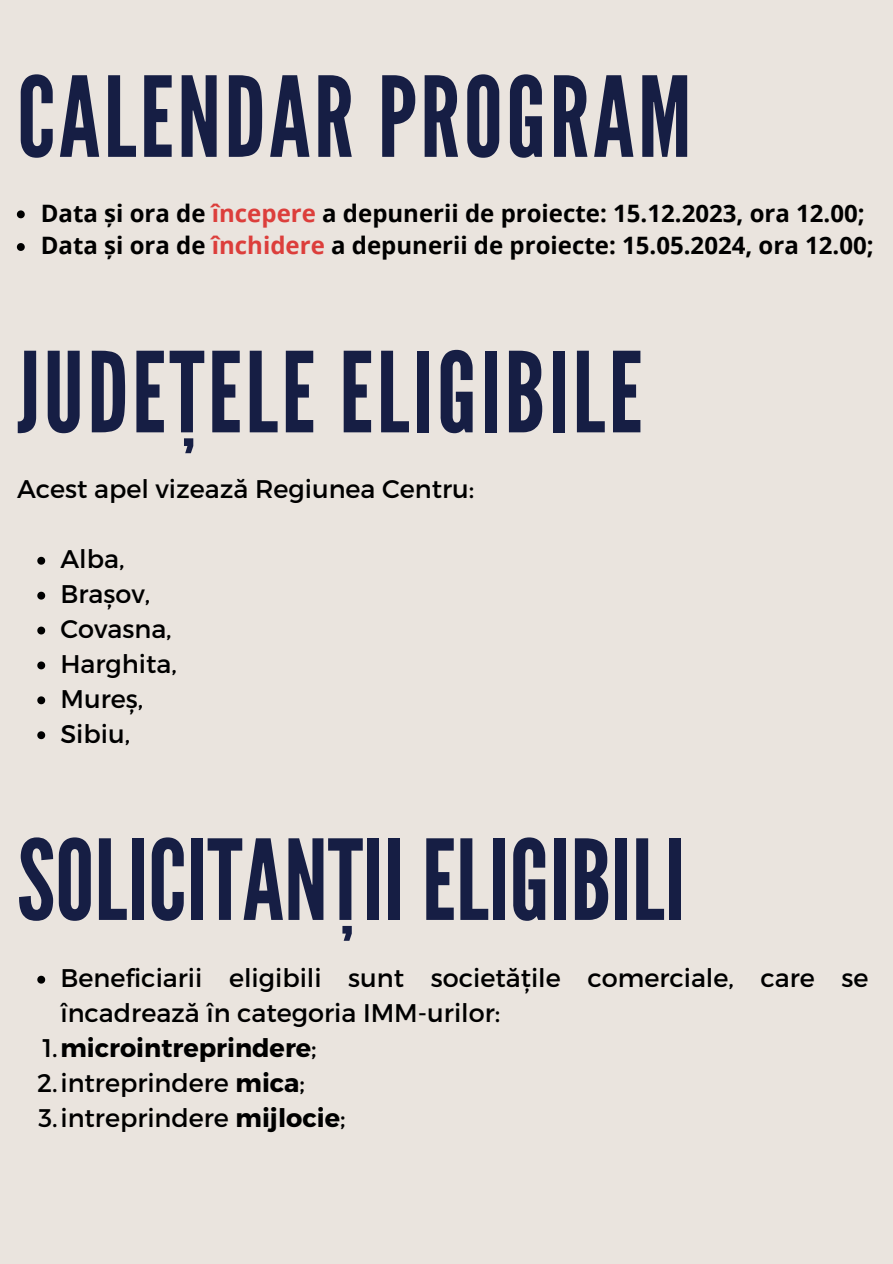
<style>
.page{position:relative;width:893px;height:1264px;background:#fff}
.page>*{position:absolute;margin:0;border:0;box-sizing:border-box;transform-origin:0 0}
.t1{font:111px "League Gothic";letter-spacing:.03em;color:#161e44}
.t2{font:111px "League Gothic";color:#161e44}
.t3{font:25.5px/34.8px "Montserrat";color:#000}
.t4{font:700 25.5px "Montserrat";color:#000}
.t5{font:700 24px "Open Sans";color:#000}
.s1{color:#dc3e3b}
.s2{font-weight:400}
.s3{font-weight:700}
</style>
<div class="page">
<div style="left:0;top:0;width:892px;height:1263px;background:#eae4de"></div>
<svg style="left:17px;top:210px;width:8px;height:8px"></svg>
<svg style="left:17px;top:243px;width:8px;height:8px"></svg>
<svg style="left:37px;top:557px;width:8px;height:7px"></svg>
<svg style="left:37px;top:591px;width:8px;height:8px"></svg>
<svg style="left:37px;top:626px;width:8px;height:8px"></svg>
<svg style="left:37px;top:661px;width:8px;height:8px"></svg>
<svg style="left:37px;top:696px;width:8px;height:8px"></svg>
<svg style="left:37px;top:731px;width:8px;height:8px"></svg>
<svg style="left:37px;top:975px;width:8px;height:8px"></svg>
<h1 class="t1" style="left:17px;top:53px;width:676px">CALENDAR PROGRAM</h1>
<p class="t5" style="left:41px;top:196px;width:825px">Data și ora de <span class="s1">începere</span> a depunerii de proiecte: 15.12.2023, ora 12.00;</p>
<p class="t5" style="left:41px;top:229px;width:834px">Data și ora de <span class="s1">închidere</span> a depunerii de proiecte: 15.05.2024, ora 12.00;</p>
<h1 class="t1" style="left:17px;top:328px;width:627px">JUDEȚELE ELIGIBILE</h1>
<p class="t3" style="left:17px;top:470px;width:459px">Acest apel vizează Regiunea Centru:</p>
<p class="t3" style="left:60px;top:540px;width:66px">Alba,</p>
<p class="t3" style="left:60px;top:575px;width:91px">Brașov,</p>
<p class="t3" style="left:60px;top:610px;width:113px">Covasna,</p>
<p class="t3" style="left:60px;top:645px;width:118px">Harghita,</p>
<p class="t3" style="left:60px;top:680px;width:84px">Mureș,</p>
<p class="t3" style="left:60px;top:714px;width:71px">Sibiu,</p>
<h1 class="t2" style="left:17px;top:816px;width:669px">SOLICITANȚII ELIGIBILI</h1>
<p class="t3" style="left:60px;top:959px;width:809px">Beneficiarii eligibili sunt societățile comerciale, care se încadrează în categoria IMM-urilor:</p>
<p class="t4" style="left:42px;top:1031px;width:276px"><span class="s2">1.</span>microintreprindere<span class="s2">;</span></p>
<p class="t3" style="left:37px;top:1063px;width:269px">2.intreprindere <span class="s3">mica</span>;</p>
<p class="t3" style="left:39px;top:1098px;width:308px">3.intreprindere <span class="s3">mijlocie</span>;</p>
</div>
